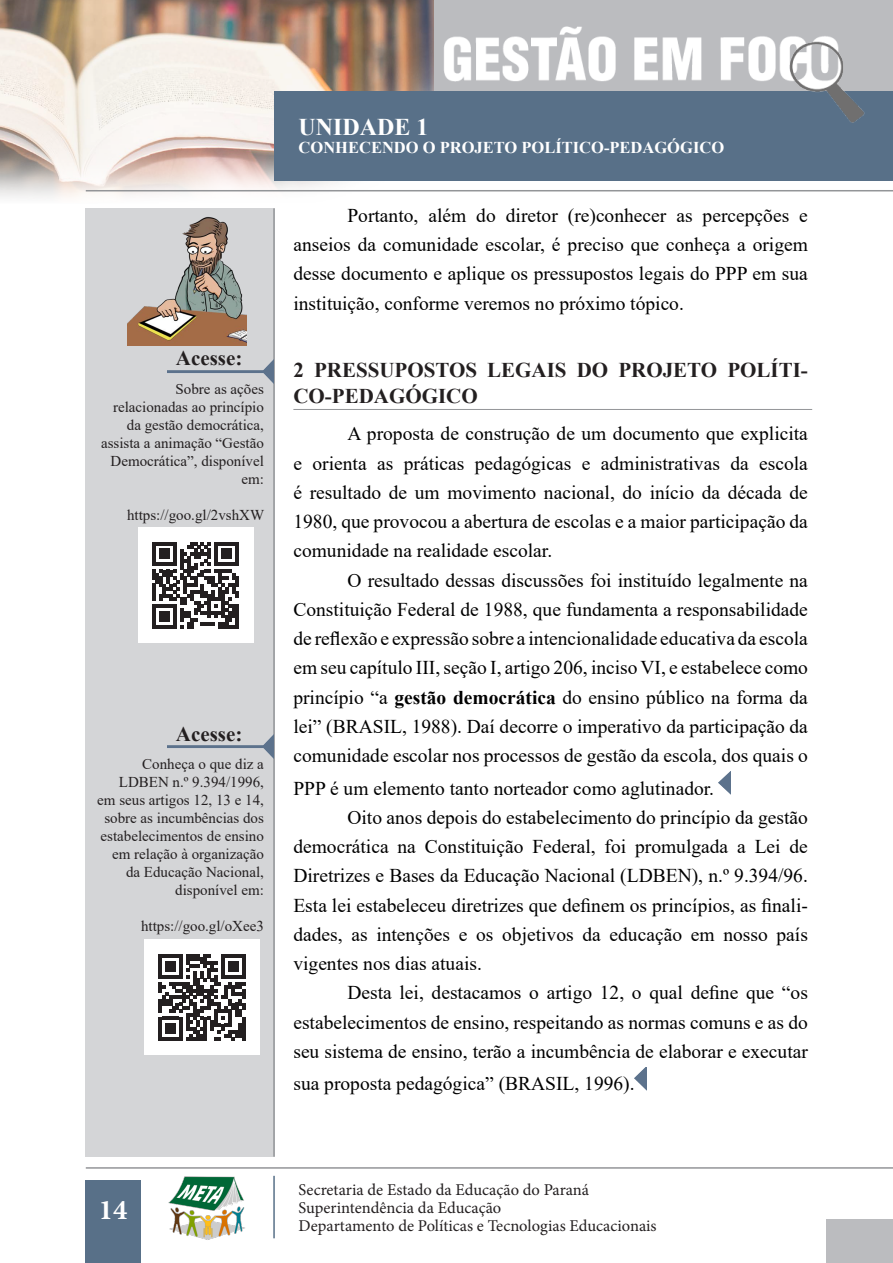
<style>
.page{position:relative;width:893px;height:1263px;background:#fff}
.page>*{position:absolute;margin:0;border:0;box-sizing:border-box;transform-origin:0 0}
.t1{font:700 28.5px "Minion Pro";color:#fff}
.t2{font:700 24px "Times New Roman";color:#fff}
.Título{font:700 21px/25.5px "Times New Roman";color:#231f20}
.t3{font:19.5px/29.2px "Times New Roman";color:#000;text-align:justify}
.t4{font:16.5px/18px "Minion Pro";color:#231f20}
.t5{font:700 16.5px "Times New Roman";color:#fff}
.t6{font:15px/18px "Times New Roman";color:#231f20;text-align:right}
.s1{font-weight:700}
</style>
<div class="page">
<img style="left:0;top:0;width:525px;height:198px">
<div style="left:434px;top:0;width:459px;height:181px;background:#bbbcbf"></div>
<hr style="left:86px;top:190px;width:807px;height:1px;background:#939598">
<div style="left:274px;top:92px;width:619px;height:89px;background:#587088"></div>
<img style="left:434px;top:26px;width:433px;height:97px">
<div style="left:826px;top:1219px;width:67px;height:44px;background:#bbbcbf"></div>
<hr style="left:86px;top:1167px;width:807px;height:2px;background:#939598">
<div style="left:85px;top:1180px;width:55px;height:83px;background:#587088"></div>
<hr style="left:273px;top:1176px;width:2px;height:62px;background:#587088">
<img style="left:168px;top:1176px;width:77px;height:64px">
<div style="left:85px;top:208px;width:190px;height:949px;background:#d4d5d7"></div>
<hr style="left:273px;top:208px;width:2px;height:949px;background:#939598">
<img style="left:167px;top:360px;width:106px;height:23px">
<img style="left:167px;top:735px;width:106px;height:23px">
<img style="left:127px;top:217px;width:120px;height:128px">
<div style="left:138px;top:528px;width:115px;height:115px;background:#fff"></div>
<svg style="left:152px;top:542px;width:87px;height:87px"></svg>
<div style="left:144px;top:940px;width:115px;height:115px;background:#fff"></div>
<svg style="left:158px;top:954px;width:87px;height:87px"></svg>
<img style="left:719px;top:772px;width:12px;height:23px">
<img style="left:635px;top:1068px;width:11px;height:22px">
<hr style="left:293px;top:409px;width:519px;height:1px;background:#939598">
<p class="Título" style="left:176px;top:345px;width:68px">Acesse:</p>
<p class="t6" style="left:101px;top:379px;width:164px">Sobre as ações relacionadas ao princípio da gestão democrática, assista a animação “Gestão<br>Democrática”, disponível em:</p>
<p class="t6" style="left:127px;top:505px;width:139px">https://goo.gl/2vshXW</p>
<p class="Título" style="left:176px;top:720px;width:68px">Acesse:</p>
<p class="t6" style="left:97px;top:754px;width:168px">Conheça o que diz a<br>LDBEN n.º 9.394/1996, em seus artigos 12, 13 e 14, sobre as incumbências dos estabelecimentos de ensino em relação à organização da Educação Nacional, disponível em:</p>
<p class="t6" style="left:141px;top:916px;width:124px">https://goo.gl/oXee3</p>
<p class="t2" style="left:299px;top:110px;width:131px">UNIDADE 1</p>
<p class="t5" style="left:299px;top:136px;width:427px">CONHECENDO O PROJETO POLÍTICO-PEDAGÓGICO</p>
<p class="t3" style="left:293px;top:200px;width:516px;text-indent:54px">Portanto, além do diretor (re)conhecer as percepções e anseios da comunidade escolar, é preciso que conheça a origem desse documento e aplique os pressupostos legais do PPP em sua instituição, conforme veremos no próximo tópico.</p>
<p class="Título" style="left:293px;top:357px;width:516px">2 PRESSUPOSTOS LEGAIS DO PROJETO POLÍTI-<br>CO-PEDAGÓGICO</p>
<p class="t3" style="left:293px;top:419px;width:516px;text-indent:54px">A proposta de construção de um documento que explicita e orienta as práticas pedagógicas e administrativas da escola é resultado de um movimento nacional, do início da década de 1980, que provocou a abertura de escolas e a maior participação da comunidade na realidade escolar.</p>
<p class="t3" style="left:293px;top:565px;width:516px;text-indent:54px">O resultado dessas discussões foi instituído legalmente na Constituição Federal de 1988, que fundamenta a responsabilidade de reflexão e expressão sobre a intencionalidade educativa da escola em seu capítulo III, seção I, artigo 206, inciso VI, e estabelece como princípio “a <span class="s1">gestão democrática</span> do ensino público na forma da lei” (BRASIL, 1988). Daí decorre o imperativo da participação da comunidade escolar nos processos de gestão da escola, dos quais o</p>
<p class="t3" style="left:293px;top:773px;width:422px">PPP é um elemento tanto norteador como aglutinador.</p>
<p class="t3" style="left:293px;top:802px;width:516px;text-indent:54px">Oito anos depois do estabelecimento do princípio da gestão democrática na Constituição Federal, foi promulgada a Lei de Diretrizes e Bases da Educação Nacional (LDBEN), n.º 9.394/96.<br>Esta lei estabeleceu diretrizes que definem os princípios, as finali&shy;dades, as intenções e os objetivos da educação em nosso país vigentes nos dias atuais.</p>
<p class="t3" style="left:293px;top:978px;width:516px;text-indent:54px">Desta lei, destacamos o artigo 12, o qual define que “os estabelecimentos de ensino, respeitando as normas comuns e as do seu sistema de ensino, terão a incumbência de elaborar e executar</p>
<p class="t3" style="left:293px;top:1068px;width:343px">sua proposta pedagógica” (BRASIL, 1996).</p>
<h1 class="t1" style="left:99px;top:1190px;width:30px">14</h1>
<p class="t4" style="left:299px;top:1181px;width:359px">Secretaria de Estado da Educação do Paraná<br>Superintendência da Educação<br>Departamento de Políticas e Tecnologias Educacionais</p>
</div>
